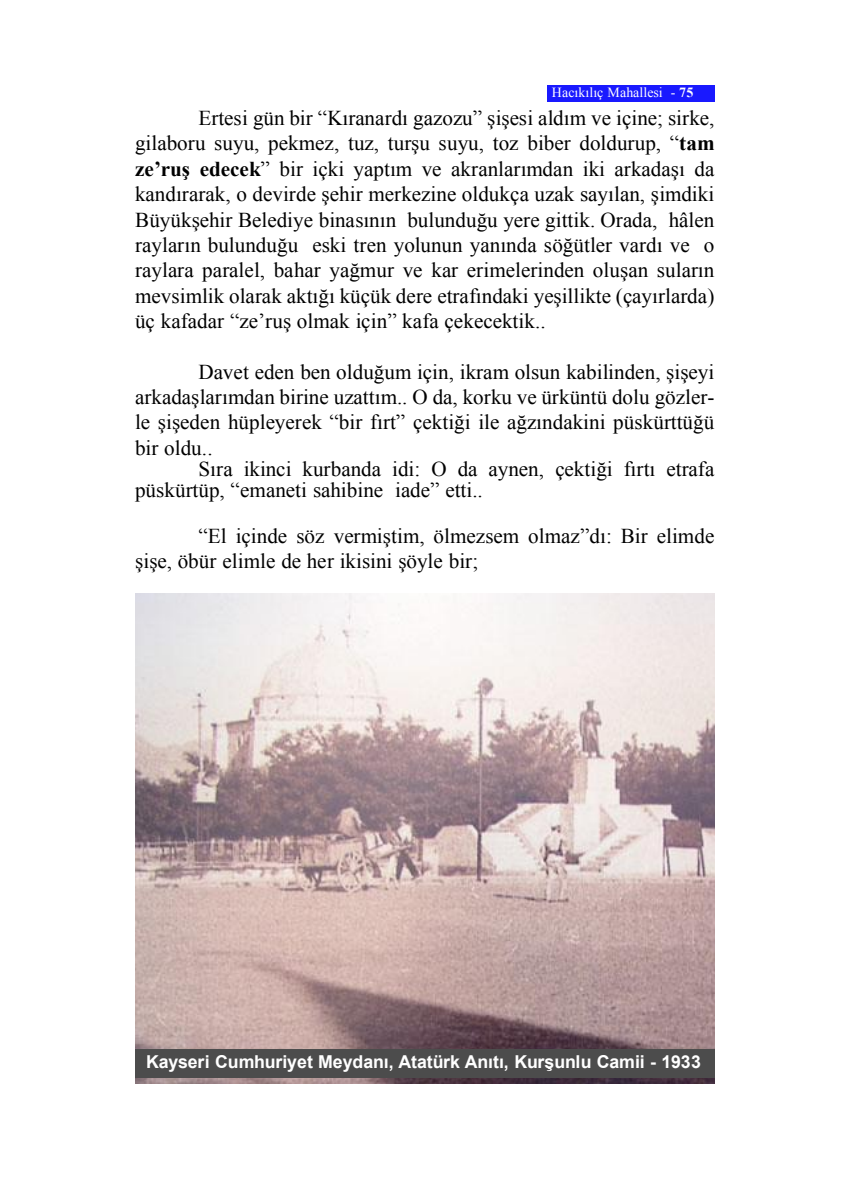
<style>
.page{position:relative;width:844px;height:1191px;background:#fff}
.page>*{position:absolute;margin:0;border:0;box-sizing:border-box;transform-origin:0 0}
.t1{font:21.18px/25.4px "Times New Roman";color:#000;text-align:justify}
.t2{font:700 17.68px "Arial";letter-spacing:-.01em;color:#fff}
.t3{font:14px "Times New Roman";letter-spacing:.005em;color:#fff}
.s1{font-weight:700}
</style>
<div class="page">
<img style="left:135px;top:594px;width:579px;height:489px">
<div style="left:135px;top:1050px;width:579px;height:27px;background:#4c4c4c"></div>
<div style="left:547px;top:86px;width:167px;height:15px;background:#1919ff"></div>
<p class="t3" style="left:552px;top:83px;width:143px">Hacıkılıç Mahallesi - <span class="s1">75</span></p>
<p class="t1" style="left:135px;top:105px;width:581px;text-indent:63px">Ertesi gün bir “Kıranardı gazozu” şişesi aldım ve içine; sirke, gilaboru suyu, pekmez, tuz, turşu suyu, toz biber doldurup, “<span class="s1">tam ze’ruş edecek</span>” bir içki yaptım ve akranlarımdan iki arkadaşı da kandırarak, o devirde şehir merkezine oldukça uzak sayılan, şimdiki Büyükşehir Belediye binasının bulunduğu yere gittik. Orada, hâlen rayların bulunduğu eski tren yolunun yanında söğütler vardı ve o raylara paralel, bahar yağmur ve kar erimelerinden oluşan suların mevsimlik olarak aktığı küçük dere etrafındaki yeşillikte (çayırlarda) üç kafadar “ze’ruş olmak için” kafa çekecektik..</p>
<p class="t1" style="left:135px;top:358px;width:581px;text-indent:63px">Davet eden ben olduğum için, ikram olsun kabilinden, şişeyi arkadaşlarımdan birine uzattım.. O da, korku ve ürküntü dolu gözler&shy;le şişeden hüpleyerek “bir fırt” çektiği ile ağzındakini püskürttüğü bir oldu..</p>
<p class="t1" style="left:135px;top:458px;width:580px;line-height:21.2px;text-indent:63px">Sıra ikinci kurbanda idi: O da aynen, çektiği fırtı etrafa püskürtüp, “emaneti sahibine iade” etti..</p>
<p class="t1" style="left:135px;top:523px;width:580px;line-height:24.8px;text-indent:63px">“El içinde söz vermiştim, ölmezsem olmaz”dı: Bir elimde şişe, öbür elimle de her ikisini şöyle bir;</p>
<p class="t2" style="left:146px;top:1049px;width:556px">Kayseri Cumhuriyet Meydanı, Atatürk Anıtı, Kurşunlu Camii - 1933</p>
</div>
